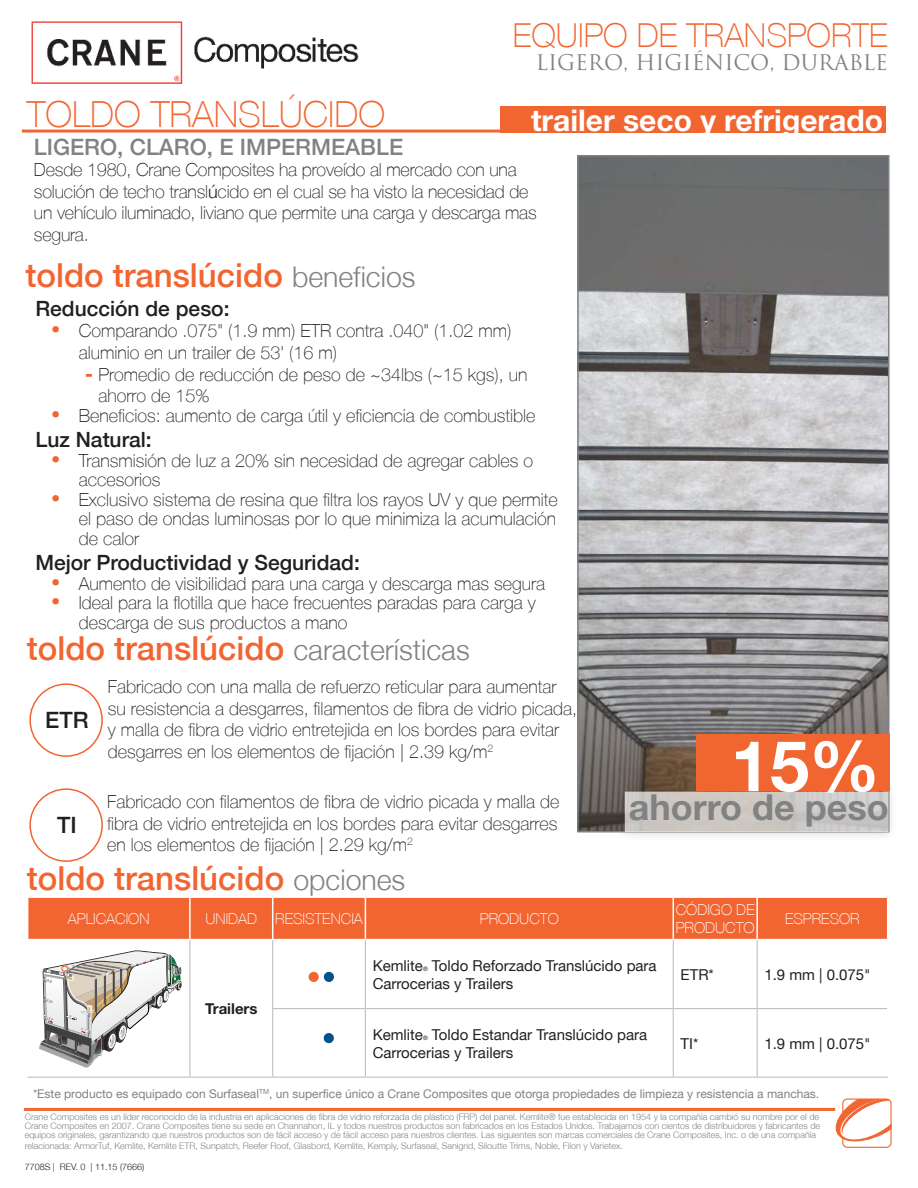
<style>
.page{position:relative;width:918px;height:1188px;background:#fff}
.page>*{position:absolute;margin:0;border:0;box-sizing:border-box;transform-origin:0 0}
.t1{font:700 70.5px "Helvetica Neue";color:#fff}
.t2{font:100 36px "Helvetica Neue LT";color:#f16531}
.t3{font:700 36px "Helvetica Neue";color:#808284}
.t4{font:500 33px "Helvetica Neue LT";color:#f26531}
.t5{font:100 33px "Helvetica Neue LT";color:#f16531}
.t6{font:700 30px "Helvetica Neue";color:#fff}
.t7{font:500 22.5px "Helvetica Neue LT";color:#808284}
.t8{font:500 22.5px "Helvetica Neue LT";color:#221f1f}
.t9{font:500 21px "Helvetica Neue LT";color:#221f1f}
.t10{font:21px "Trajan Pro";color:#808284}
.t11{font:100 18px/21.6px "Helvetica Neue LT";color:#221f1f}
.t12{font:15px/18px "Helvetica Neue";color:#221f1f}
.t13{font:100 15px/18px "Helvetica Neue LT";color:#fff}
.t14{font:700 15px "Helvetica Neue";color:#221f1f}
.t15{font:12px "Helvetica Neue";color:#808284}
.t16{font:300 9px/9px "Helvetica Neue";color:#808284}
.t17{font:300 9px "Helvetica Neue";color:#221f1f}
.t18{font:6px "Helvetica Neue";color:#221f1f}
.s1{font-family:"Helvetica Neue";font-weight:300}
.s2{font-family:"Helvetica Neue";font-weight:300;font-size:28.5px;color:#808284}
.s3{font-family:"Arial";font-weight:700;font-size:22.5px;color:#f26531}
</style>
<div class="page">
<img style="left:31px;top:21px;width:328px;height:63px">
<div style="left:500px;top:106px;width:386px;height:27px;background:#f16531"></div>
<hr style="left:22px;top:130px;width:864px;height:3px;background:#f16531">
<div style="left:28px;top:898px;width:859px;height:41px;background:#f26531"></div>
<hr style="left:189px;top:898px;width:2px;height:41px;background:#fff">
<hr style="left:272px;top:898px;width:1px;height:41px;background:#fff">
<hr style="left:365px;top:898px;width:1px;height:41px;background:#fff">
<hr style="left:673px;top:898px;width:1px;height:41px;background:#fff">
<hr style="left:756px;top:898px;width:2px;height:41px;background:#fff">
<hr style="left:27px;top:1077px;width:163px;height:1px;background:#c0c0c0">
<hr style="left:365px;top:940px;width:1px;height:68px;background:#c0c0c0">
<hr style="left:673px;top:940px;width:1px;height:68px;background:#c0c0c0">
<hr style="left:757px;top:940px;width:1px;height:68px;background:#c0c0c0">
<hr style="left:673px;top:1009px;width:1px;height:68px;background:#c0c0c0">
<hr style="left:757px;top:1009px;width:1px;height:68px;background:#c0c0c0">
<hr style="left:365px;top:1009px;width:1px;height:68px;background:#c0c0c0">
<hr style="left:189px;top:940px;width:1px;height:69px;background:#c0c0c0">
<hr style="left:189px;top:1009px;width:1px;height:68px;background:#c0c0c0">
<hr style="left:190px;top:1077px;width:83px;height:1px;background:#c0c0c0">
<hr style="left:272px;top:940px;width:1px;height:68px;background:#c0c0c0">
<hr style="left:272px;top:1008px;width:93px;height:1px;background:#c0c0c0">
<hr style="left:272px;top:1009px;width:1px;height:68px;background:#c0c0c0">
<hr style="left:273px;top:1077px;width:92px;height:1px;background:#c0c0c0">
<hr style="left:365px;top:1008px;width:308px;height:1px;background:#c0c0c0">
<hr style="left:673px;top:1008px;width:84px;height:1px;background:#c0c0c0">
<hr style="left:757px;top:1008px;width:130px;height:1px;background:#c0c0c0">
<hr style="left:365px;top:1077px;width:308px;height:1px;background:#c0c0c0">
<hr style="left:673px;top:1077px;width:84px;height:1px;background:#c0c0c0">
<hr style="left:757px;top:1077px;width:131px;height:1px;background:#c0c0c0">
<div style="left:324px;top:1033px;width:10px;height:10px;background:#005288;border-radius:50%"></div>
<div style="left:309px;top:972px;width:10px;height:10px;background:#f26531;border-radius:50%"></div>
<div style="left:324px;top:972px;width:10px;height:10px;background:#005288;border-radius:50%"></div>
<div style="left:29px;top:683px;width:74px;height:74px;border:2px solid #f26531;border-radius:50%"></div>
<div style="left:29px;top:788px;width:74px;height:74px;border:2px solid #f26531;border-radius:50%"></div>
<hr style="left:24px;top:1108px;width:811px;height:3px;background:#f16531">
<svg style="left:835px;top:1098px;width:57px;height:50px"></svg>
<img style="left:580px;top:158px;width:307px;height:671px">
<div style="left:577px;top:155px;width:313px;height:677px;border:2px solid #808284"></div>
<div style="left:615px;top:782px;width:283px;height:60px;background:#221f1f;opacity:.3"></div>
<div style="left:625px;top:792px;width:263px;height:40px;background:linear-gradient(to right,#cdc6c0,#cbc9c8);border:2px solid #fff"></div>
<div style="left:696px;top:734px;width:194px;height:57px;background:#f16531"></div>
<svg style="left:39px;top:951px;width:143px;height:117px"></svg>
<h3 class="t5" style="left:513px;top:16px;width:376px">EQUIPO DE TRANSPORTE</h3>
<p class="t10" style="left:536px;top:51px;width:354px">LIGERO, HIGIÉNICO, DURABLE</p>
<h2 class="t2" style="left:27px;top:100px;width:360px">TOLDO TRANSLÚCIDO</h2>
<h3 class="t6" style="left:531px;top:109px;width:354px">trailer seco y refrigerado</h3>
<p class="t7" style="left:34px;top:138px;width:371px">LIGERO, CLARO, E IMPERMEABLE</p>
<p class="t11" style="left:34px;top:161px;width:504px">Desde 1980, Crane Composites ha proveído al mercado con una solución de techo transl<span class="s1">ú</span>cido en el cual se ha visto la necesidad de un vehículo iluminado, liviano que permite una carga y descarga mas segura.</p>
<h3 class="t4" style="left:26px;top:263px;width:392px">toldo translúcido <span class="s2">beneficios</span></h3>
<p class="t9" style="left:35px;top:301px;width:196px">Reducción de peso:</p>
<p class="t11" style="left:79px;top:322px;width:434px;text-indent:-27px"><span class="s3">•</span> Comparando .075" (1.9 mm) ETR contra .040" (1.02 mm) aluminio en un trailer de 53' (16 m)</p>
<p class="t11" style="left:98px;top:365px;width:431px;text-indent:-14px"><span class="s3">-</span> Promedio de reducción de peso de ~34lbs (~15 kgs), un ahorro de 15%</p>
<p class="t11" style="left:52px;top:405px;width:485px"><span class="s3">•</span> Beneficios: aumento de carga útil y eficiencia de combustible</p>
<p class="t9" style="left:35px;top:432px;width:118px">Luz Natural:</p>
<p class="t11" style="left:79px;top:452px;width:456px;line-height:19.5px;text-indent:-27px"><span class="s3">•</span> Transmisión de luz a 20% sin necesidad de agregar cables o accesorios</p>
<p class="t11" style="left:79px;top:490px;width:481px;line-height:19.6px;text-align:justify;text-indent:-27px"><span class="s3">•</span> Exclusivo sistema de resina que filtra los rayos UV y que permite el paso de ondas luminosas por lo que minimiza la acumulación de calor</p>
<p class="t9" style="left:35px;top:555px;width:326px">Mejor Productividad y Seguridad:</p>
<p class="t11" style="left:52px;top:573px;width:495px"><span class="s3">•</span> Aumento de visibilidad para una carga y descarga mas segura</p>
<p class="t11" style="left:79px;top:593px;width:459px;line-height:19.5px;text-indent:-27px"><span class="s3">•</span> Ideal para la flotilla que hace frecuentes paradas para carga y descarga de sus productos a mano</p>
<h3 class="t4" style="left:27px;top:635px;width:444px">toldo translúcido <span class="s2">características</span></h3>
<p class="t11" style="left:108px;top:676px;width:471px">Fabricado con una malla de refuerzo reticular para aumentar su resistencia a desgarres, filamentos de fibra de vidrio picada, y malla de fibra de vidrio entretejida en los bordes para evitar desgarres en los elementos de fijación | 2.39 kg/m<sup>2</sup></p>
<p class="t8" style="left:45px;top:712px;width:45px">ETR</p>
<p class="t8" style="left:57px;top:817px;width:21px">TI</p>
<p class="t11" style="left:107px;top:791px;width:454px;text-align:justify">Fabricado con filamentos de fibra de vidrio picada y malla de fibra de vidrio entretejida en los bordes para evitar desgarres en los elementos de fijación | 2.29 kg/m<sup>2</sup></p>
<h3 class="t4" style="left:27px;top:866px;width:380px">toldo translúcido <span class="s2">opciones</span></h3>
<h1 class="t1" style="left:731px;top:740px;width:150px">15%</h1>
<h2 class="t3" style="left:629px;top:794px;width:262px">ahorro de peso</h2>
<p class="t13" style="left:68px;top:911px;width:83px">APLICACION</p>
<p class="t13" style="left:205px;top:910px;width:159px">UNIDAD RESISTENCIA</p>
<p class="t13" style="left:480px;top:910px;width:80px">PRODUCTO</p>
<p class="t13" style="left:676px;top:902px;width:81px">CÓDIGO DE<br>PRODUCTO</p>
<p class="t13" style="left:785px;top:911px;width:76px">ESPRESOR</p>
<p class="t14" style="left:205px;top:1003px;width:54px">Trailers</p>
<p class="t12" style="left:373px;top:958px;width:285px;text-indent:59px">Toldo Reforzado Translúcido para<br>Carrocerias y Trailers</p>
<p class="t12" style="left:681px;top:967px;width:35px">ETR*</p>
<p class="t12" style="left:764px;top:967px;width:108px">1.9 mm | 0.075"</p>
<p class="t12" style="left:373px;top:1026px;width:52px">Kemlite</p>
<p class="t18" style="left:423px;top:1035px;width:6px">®</p>
<p class="t12" style="left:373px;top:958px;width:52px">Kemlite</p>
<p class="t18" style="left:423px;top:966px;width:6px">®</p>
<p class="t12" style="left:373px;top:1026px;width:276px;text-indent:59px">Toldo Estandar Translúcido para<br>Carrocerias y Trailers</p>
<p class="t12" style="left:681px;top:1035px;width:19px">TI*</p>
<p class="t12" style="left:764px;top:1035px;width:108px">1.9 mm | 0.075"</p>
<p class="t15" style="left:33px;top:1089px;width:788px">*Este producto es equipado con Surfaseal<sup>TM</sup>, un superfice único a Crane Composites que otorga propiedades de limpieza y resistencia a manchas.</p>
<p class="t16" style="left:25px;top:1113px;width:797px">Crane Composites es un líder reconocido de la industria en aplicaciones de fibra de vidrio reforzada de plástico (FRP) del panel. Kemlite® fue establecida en 1954 y la compañía cambió su nombre por el de<br>Crane Composites en 2007. Crane Composites tiene su sede en Channahon, IL y todos nuestros productos son fabricados en los Estados Unidos. Trabajamos con cientos de distribuidores y fabricantes de equipos originales, garantizando que nuestros productos son de fácil acceso y de fácil acceso para nuestros clientes. Las siguientes son marcas comerciales de Crane Composites, Inc. o de una compañía</p>
<p class="t16" style="left:25px;top:1142px;width:600px">relacionada: ArmorTuf, Kemlite, Kemlite ETR, Sunpatch, Reefer Roof, Glasbord, Kemlite, Kemply, Surfaseal, Sanigrid, Siloutte Trims, Noble, Filon y Varietex.</p>
<p class="t17" style="left:25px;top:1163px;width:121px">7708S | REV. 0 | 11.15 (7666)</p>
</div>
